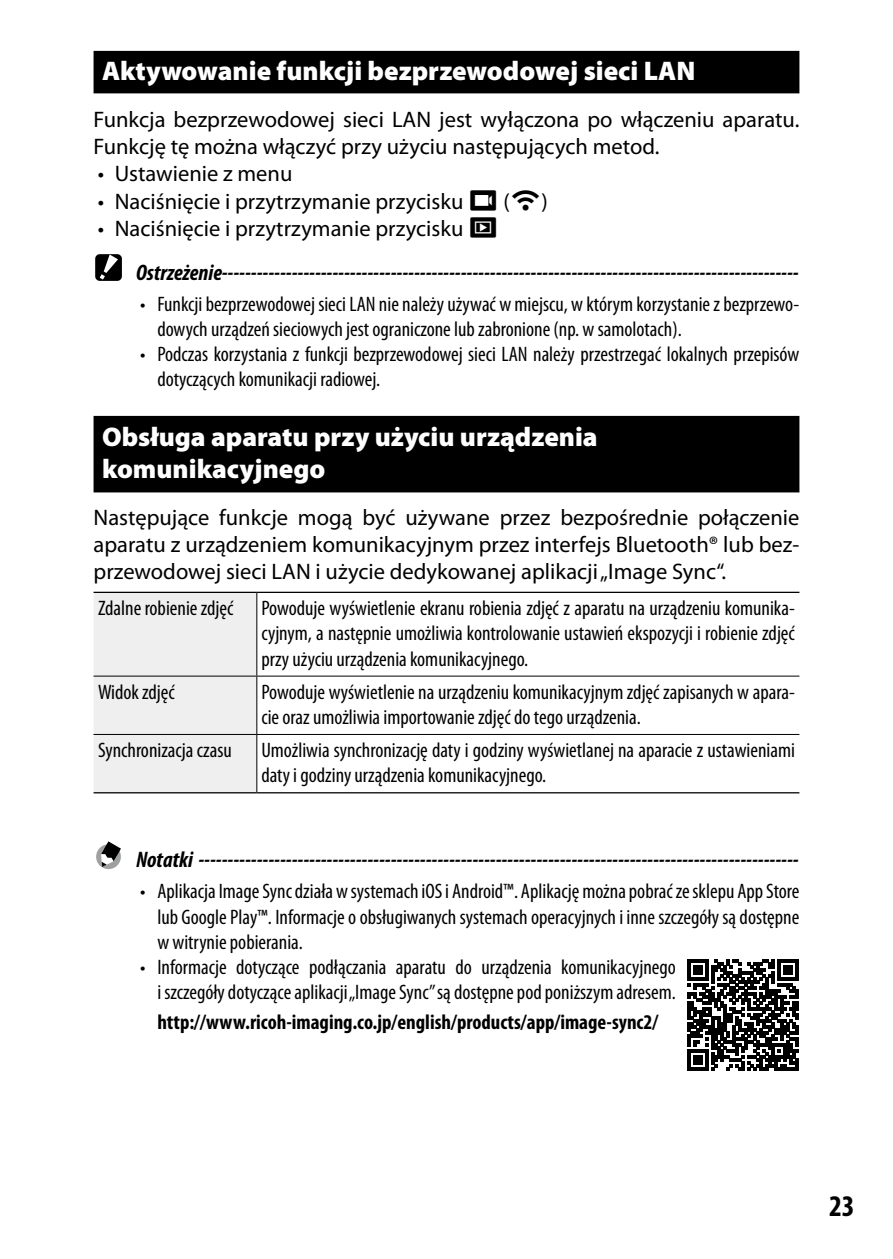
<style>
.page{position:relative;width:893px;height:1259px;background:#fff}
.page>*{position:absolute;margin:0;border:0;box-sizing:border-box;transform-origin:0 0}
.t1{font:700 condensed 30px "Myriad Pro";color:#000}
.t2{font:900 27px/32.4px "Myriad Pro";color:#fff}
.t3{font:22.5px/27px "Myriad Pro";color:#000}
.t4{font:italic 700 condensed 22.5px/44.1px "Myriad Pro";color:#000}
.t5{font:condensed 21px/25.2px "Myriad Pro";color:#000}
.t6{font:700 condensed 21px "Myriad Pro";color:#000}
.s1{font-family:"INGRI100"}
.s2{font-weight:400;font-style:normal;font-stretch:normal}
.s3{font-family:"INGRI100";font-weight:400;font-style:normal;font-stretch:normal}
</style>
<div class="page">
<div style="left:94px;top:51px;width:705px;height:42px;background:#000"></div>
<div style="left:94px;top:416px;width:705px;height:76px;background:#000"></div>
<div style="left:95px;top:254px;width:27px;height:27px;background:#000;border-radius:5px"></div>
<svg style="left:100px;top:254px;width:18px;height:25px"></svg>
<div style="left:94px;top:593px;width:162px;height:199px;background:#efefef"></div>
<hr style="left:94px;top:792px;width:163px;height:1px;background:#000">
<hr style="left:257px;top:792px;width:542px;height:1px;background:#000">
<hr style="left:256px;top:593px;width:1px;height:82px;background:#000">
<hr style="left:94px;top:675px;width:163px;height:1px;background:#000">
<hr style="left:257px;top:675px;width:542px;height:1px;background:#000">
<hr style="left:256px;top:676px;width:1px;height:58px;background:#000">
<hr style="left:94px;top:734px;width:163px;height:1px;background:#000">
<hr style="left:257px;top:734px;width:542px;height:1px;background:#000">
<hr style="left:256px;top:735px;width:1px;height:57px;background:#000">
<hr style="left:94px;top:592px;width:163px;height:1px;background:#000">
<hr style="left:257px;top:592px;width:542px;height:1px;background:#000">
<div style="left:96px;top:844px;width:25px;height:25px;background:#9fa0a0;border-radius:50%"></div>
<svg style="left:101px;top:841px;width:20px;height:26px"></svg>
<svg style="left:688px;top:959px;width:111px;height:111px"></svg>
<p class="t2" style="left:102px;top:55px;width:595px">Aktywowanie funkcji bezprzewodowej sieci LAN</p>
<p class="t3" style="left:94px;top:106px;width:707px">Funkcja bezprzewodowej sieci LAN jest wyłączona po włączeniu aparatu.<br>Funkcję tę można włączyć przy użyciu następujących metod.</p>
<p class="t3" style="left:98px;top:160px;width:196px">• Ustawienie z menu</p>
<p class="t3" style="left:98px;top:187px;width:452px">• Naciśnięcie i przytrzymanie przycisku <span class="s1">k</span> (<span class="s1">m</span>)</p>
<p class="t4" style="left:136px;top:206px;width:664px;text-indent:-38px"><span class="s2">• Naciśnięcie i przytrzymanie przycisku</span> <span class="s3">g<br></span>Ostrzeżenie---------------------------------------------------------------------------------------------------</p>
<p class="t5" style="left:157px;top:291px;width:644px;text-indent:-17px">• Funkcji bezprzewodowej sieci LAN nie należy używać w miejscu, w którym korzystanie z bezprzewo&shy;dowych urządzeń sieciowych jest ograniczone lub zabronione (np. w samolotach).</p>
<p class="t5" style="left:157px;top:342px;width:644px;text-indent:-17px">• Podczas korzystania z funkcji bezprzewodowej sieci LAN należy przestrzegać lokalnych przepisów dotyczących komunikacji radiowej.</p>
<p class="t2" style="left:102px;top:420px;width:497px">Obsługa aparatu przy użyciu urządzenia komunikacyjnego</p>
<p class="t3" style="left:94px;top:503px;width:707px;text-align:justify">Następujące funkcje mogą być używane przez bezpośrednie połączenie aparatu z urządzeniem komunikacyjnym przez interfejs Bluetooth® lub bez&shy;przewodowej sieci LAN i użycie dedykowanej aplikacji„Image Sync“.</p>
<p class="t5" style="left:98px;top:596px;width:137px">Zdalne robienie zdjęć</p>
<p class="t5" style="left:261px;top:596px;width:535px;text-align:justify">Powoduje wyświetlenie ekranu robienia zdjęć z aparatu na urządzeniu komunika&shy;cyjnym, a następnie umożliwia kontrolowanie ustawień ekspozycji i robienie zdjęć przy użyciu urządzenia komunikacyjnego.</p>
<p class="t5" style="left:98px;top:679px;width:78px">Widok zdjęć</p>
<p class="t5" style="left:261px;top:679px;width:535px">Powoduje wyświetlenie na urządzeniu komunikacyjnym zdjęć zapisanych w apara&shy;cie oraz umożliwia importowanie zdjęć do tego urządzenia.</p>
<p class="t5" style="left:98px;top:738px;width:135px">Synchronizacja czasu</p>
<p class="t5" style="left:261px;top:738px;width:535px">Umożliwia synchronizację daty i godziny wyświetlanej na aparacie z ustawieniami daty i godziny urządzenia komunikacyjnego.</p>
<p class="t4" style="left:136px;top:838px;width:664px">Notatki -------------------------------------------------------------------------------------------------------</p>
<p class="t5" style="left:157px;top:879px;width:644px;text-align:justify;text-indent:-17px">• Aplikacja Image Sync działa w systemach iOS i Android™. Aplikację można pobrać ze sklepu App Store lub Google Play™. Informacje o obsługiwanych systemach operacyjnych i inne szczegóły są dostępne w witrynie pobierania.</p>
<p class="t5" style="left:140px;top:955px;width:537px;text-align:right">• Informacje dotyczące podłączania aparatu do urządzenia komunikacyjnego i szczegóły dotyczące aplikacji „Image Sync” są dostępne pod poniższym adresem.</p>
<p class="t6" style="left:157px;top:1010px;width:502px">http://www.ricoh-imaging.co.jp/english/products/app/image-sync2/</p>
<h1 class="t1" style="left:829px;top:1189px;width:27px">23</h1>
</div>
